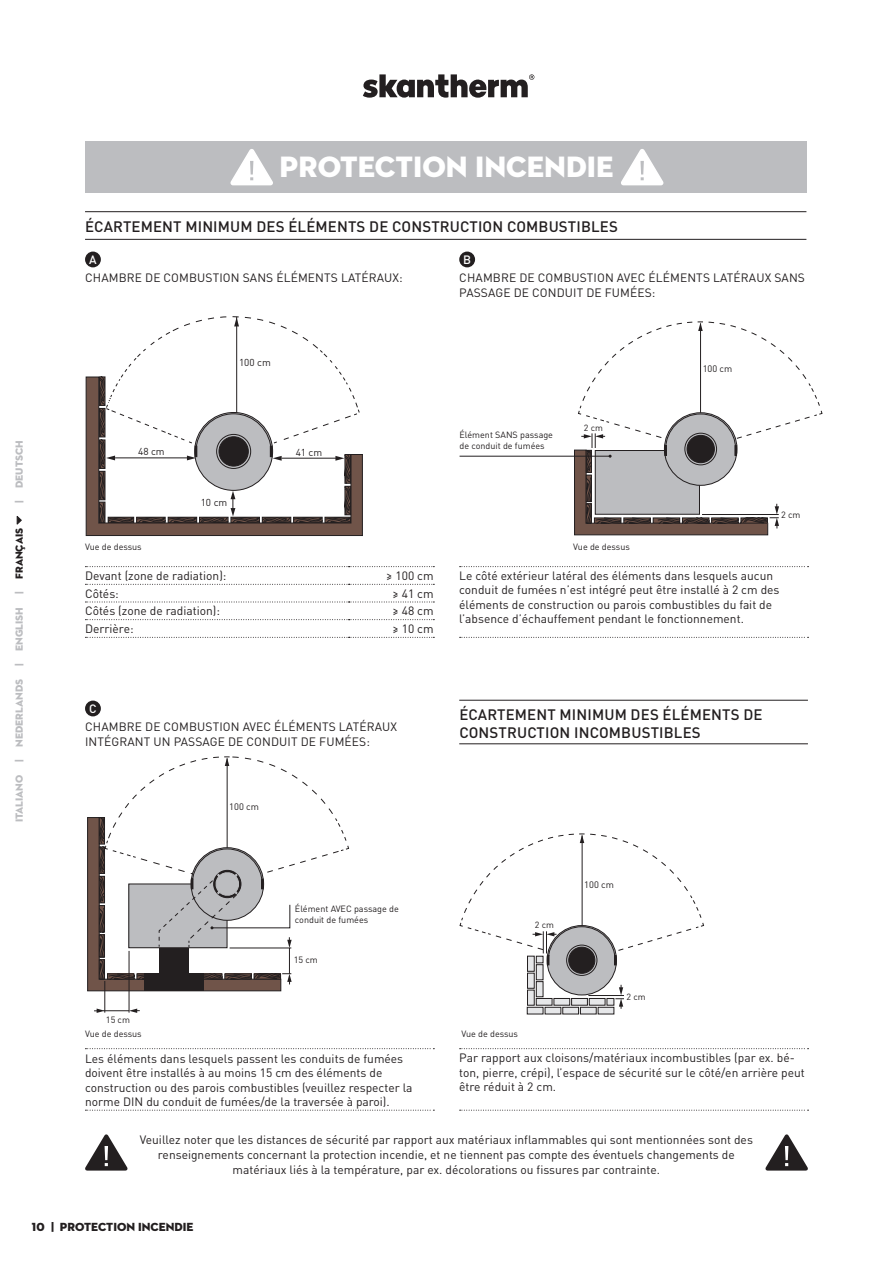
<style>
.page{position:relative;width:893px;height:1263px;background:#fff}
.page>*{position:absolute;margin:0;border:0;box-sizing:border-box;transform-origin:0 0}
.t1{font:30px "Neutraface 2 Display Titling";color:#fff}
.t2{font:500 15px/18px "DIN Pro";letter-spacing:.01em;color:#231f20}
.t3{font:12px/14.4px "DIN Pro";color:#231f20}
.t4{font:12px/14.4px "DIN";color:#231f20}
.t5{font:12px "Neutraface 2 Display Titling";color:#231f20}
.t6{font:500 12px "DIN Pro";color:#fff}
.t7{font:10.5px "Neutraface 2 Display Titling";color:#bcbdc0}
.t8{font:10.05px "DIN";color:#231f20}
.t9{font:9.3px "DIN";color:#231f20}
.t10{font:9px/10.8px "DIN Pro";color:#231f20}
.t11{font:9px "DIN";color:#231f20}
.t12{font:8.85px "DIN";color:#231f20}
.s1{color:#231f20}
</style>
<div class="page">
<div style="left:85px;top:141px;width:721px;height:51px;background:#bcbdc0"></div>
<svg style="left:85px;top:602px;width:349px;height:1px"></svg>
<svg style="left:85px;top:619px;width:349px;height:1px"></svg>
<svg style="left:85px;top:637px;width:349px;height:1px"></svg>
<svg style="left:460px;top:637px;width:348px;height:1px"></svg>
<svg style="left:85px;top:566px;width:349px;height:1px"></svg>
<svg style="left:460px;top:566px;width:348px;height:1px"></svg>
<svg style="left:85px;top:584px;width:349px;height:1px"></svg>
<div style="left:85px;top:252px;width:16px;height:15px;background:#231f20;border-radius:50%"></div>
<div style="left:459px;top:252px;width:16px;height:15px;background:#231f20;border-radius:50%"></div>
<svg style="left:85px;top:1110px;width:349px;height:1px"></svg>
<svg style="left:460px;top:1110px;width:348px;height:1px"></svg>
<svg style="left:85px;top:1048px;width:349px;height:1px"></svg>
<svg style="left:460px;top:1048px;width:348px;height:1px"></svg>
<div style="left:85px;top:701px;width:16px;height:15px;background:#231f20;border-radius:50%"></div>
<hr style="left:85px;top:239px;width:721px;height:1px;background:#231f20">
<hr style="left:459px;top:743px;width:349px;height:1px;background:#231f20">
<hr style="left:85px;top:211px;width:721px;height:1px;background:#231f20">
<hr style="left:459px;top:700px;width:349px;height:1px;background:#231f20">
<svg style="left:363px;top:74px;width:171px;height:24px"></svg>
<svg style="left:85px;top:1134px;width:43px;height:37px"></svg>
<svg style="left:765px;top:1134px;width:43px;height:37px"></svg>
<svg style="left:621px;top:149px;width:43px;height:37px"></svg>
<svg style="left:230px;top:149px;width:43px;height:37px"></svg>
<svg style="left:17px;top:516px;width:5px;height:9px"></svg>
<hr style="left:129px;top:951px;width:1px;height:62px;background:#231f20">
<hr style="left:104px;top:981px;width:1px;height:32px;background:#231f20">
<svg style="left:94px;top:1008px;width:46px;height:5px"></svg>
<div style="left:545px;top:1007px;width:16px;height:7px;background:#e6e7e9"></div>
<div style="left:527px;top:1007px;width:16px;height:7px;background:#e6e7e9"></div>
<div style="left:563px;top:1007px;width:16px;height:7px;background:#e6e7e9"></div>
<div style="left:562px;top:1007px;width:17px;height:7px;border:1px solid #231f20"></div>
<div style="left:580px;top:1007px;width:16px;height:7px;background:#e6e7e9"></div>
<div style="left:580px;top:1007px;width:17px;height:7px;border:1px solid #231f20"></div>
<div style="left:598px;top:1007px;width:16px;height:7px;background:#e6e7e9"></div>
<svg style="left:459px;top:833px;width:245px;height:176px"></svg>
<svg style="left:85px;top:316px;width:278px;height:220px"></svg>
<div style="left:344px;top:454px;width:7px;height:30px;border:1px solid #231f20"></div>
<svg style="left:87px;top:756px;width:263px;height:236px"></svg>
<hr style="left:460px;top:456px;width:150px;height:1px;background:#231f20">
<svg style="left:574px;top:321px;width:249px;height:215px"></svg>
<h1 class="t1" style="left:279px;top:148px;width:335px">PROTECTION INCENDIE</h1>
<p class="t2" style="left:85px;top:216px;width:534px">ÉCARTEMENT MINIMUM DES ÉLÉMENTS DE CONSTRUCTION COMBUSTIBLES</p>
<p class="t7" style="left:13px;top:503px;width:64px;rotate:-90deg">| DEUTSCH</p>
<p class="t7" style="left:13px;top:822px;width:296px;rotate:-90deg">ITALIANO | NEDERLANDS | ENGLISH | <span class="s1">FRANÇAIS</span></p>
<p class="t6" style="left:89px;top:250px;width:9px">A</p>
<p class="t3" style="left:85px;top:270px;width:319px">CHAMBRE DE COMBUSTION SANS ÉLÉMENTS LATÉRAUX:</p>
<p class="t8" style="left:239px;top:356px;width:33px">100 cm</p>
<p class="t8" style="left:138px;top:445px;width:28px">48 cm</p>
<p class="t8" style="left:296px;top:446px;width:28px">41 cm</p>
<p class="t11" style="left:85px;top:541px;width:58px">Vue de dessus</p>
<p class="t8" style="left:201px;top:496px;width:28px">10 cm</p>
<p class="t6" style="left:463px;top:250px;width:9px">B</p>
<p class="t3" style="left:459px;top:269px;width:347px;line-height:15px">CHAMBRE DE COMBUSTION AVEC ÉLÉMENTS LATÉRAUX SANS<br>PASSAGE DE CONDUIT DE FUMÉES:</p>
<p class="t10" style="left:460px;top:429px;width:95px">Élément SANS passage de conduit de fumées</p>
<p class="t12" style="left:584px;top:422px;width:21px">2 cm</p>
<p class="t11" style="left:573px;top:541px;width:58px">Vue de dessus</p>
<p class="t9" style="left:703px;top:363px;width:31px">100 cm</p>
<p class="t11" style="left:781px;top:509px;width:21px">2 cm</p>
<p class="t3" style="left:85px;top:567px;width:143px">Devant (zone de radiation):</p>
<p class="t3" style="left:386px;top:567px;width:49px">≥ 100 cm</p>
<p class="t3" style="left:459px;top:567px;width:322px">Le côté extérieur latéral des éléments dans lesquels aucun conduit de fumées n’est intégré peut être installé à 2 cm des éléments de construction ou parois combustibles du fait de l’absence d’échauffement pendant le fonctionnement.</p>
<p class="t3" style="left:85px;top:585px;width:35px">Côtés:</p>
<p class="t3" style="left:393px;top:585px;width:43px">≥ 41 cm</p>
<p class="t3" style="left:85px;top:603px;width:137px">Côtés (zone de radiation):</p>
<p class="t3" style="left:393px;top:603px;width:43px">≥ 48 cm</p>
<p class="t3" style="left:85px;top:620px;width:50px">Derrière:</p>
<p class="t3" style="left:393px;top:620px;width:43px">≥ 10 cm</p>
<p class="t6" style="left:89px;top:699px;width:9px">C</p>
<p class="t3" style="left:85px;top:718px;width:313px;line-height:15px">CHAMBRE DE COMBUSTION AVEC ÉLÉMENTS LATÉRAUX<br>INTÉGRANT UN PASSAGE DE CONDUIT DE FUMÉES:</p>
<p class="t11" style="left:106px;top:1014px;width:26px">15 cm</p>
<p class="t11" style="left:85px;top:1028px;width:58px">Vue de dessus</p>
<p class="t9" style="left:229px;top:801px;width:31px">100 cm</p>
<p class="t10" style="left:295px;top:902px;width:105px">Élément AVEC passage de conduit de fumées</p>
<p class="t11" style="left:294px;top:954px;width:26px">15 cm</p>
<p class="t2" style="left:459px;top:704px;width:305px">ÉCARTEMENT MINIMUM DES ÉLÉMENTS DE<br>CONSTRUCTION INCOMBUSTIBLES</p>
<p class="t12" style="left:535px;top:919px;width:21px">2 cm</p>
<p class="t11" style="left:461px;top:1028px;width:58px">Vue de dessus</p>
<p class="t9" style="left:584px;top:878px;width:31px">100 cm</p>
<p class="t12" style="left:626px;top:991px;width:21px">2 cm</p>
<p class="t4" style="left:85px;top:1051px;width:329px">Les éléments dans lesquels passent les conduits de fumées doivent être installés à au moins 15 cm des éléments de construction ou des parois combustibles (veuillez respecter la norme DIN du conduit de fumées/de la traversée à paroi).</p>
<p class="t3" style="left:459px;top:1049px;width:347px">Par rapport aux cloisons/matériaux incombustibles (par ex. bé&shy;ton, pierre, crépi), l’espace de sécurité sur le côté/en arrière peut être réduit à 2 cm.</p>
<p class="t3" style="left:140px;top:1130px;width:615px;line-height:15px;text-align:center">Veuillez noter que les distances de sécurité par rapport aux matériaux inflammables qui sont mentionnées sont des renseignements concernant la protection incendie, et ne tiennent pas compte des éventuels changements de matériaux liés à la température, par ex. décolorations ou fissures par contrainte.</p>
<p class="t5" style="left:51px;top:1219px;width:144px">| PROTECTION INCENDIE</p>
<p class="t5" style="left:32px;top:1219px;width:14px">10</p>
</div>
